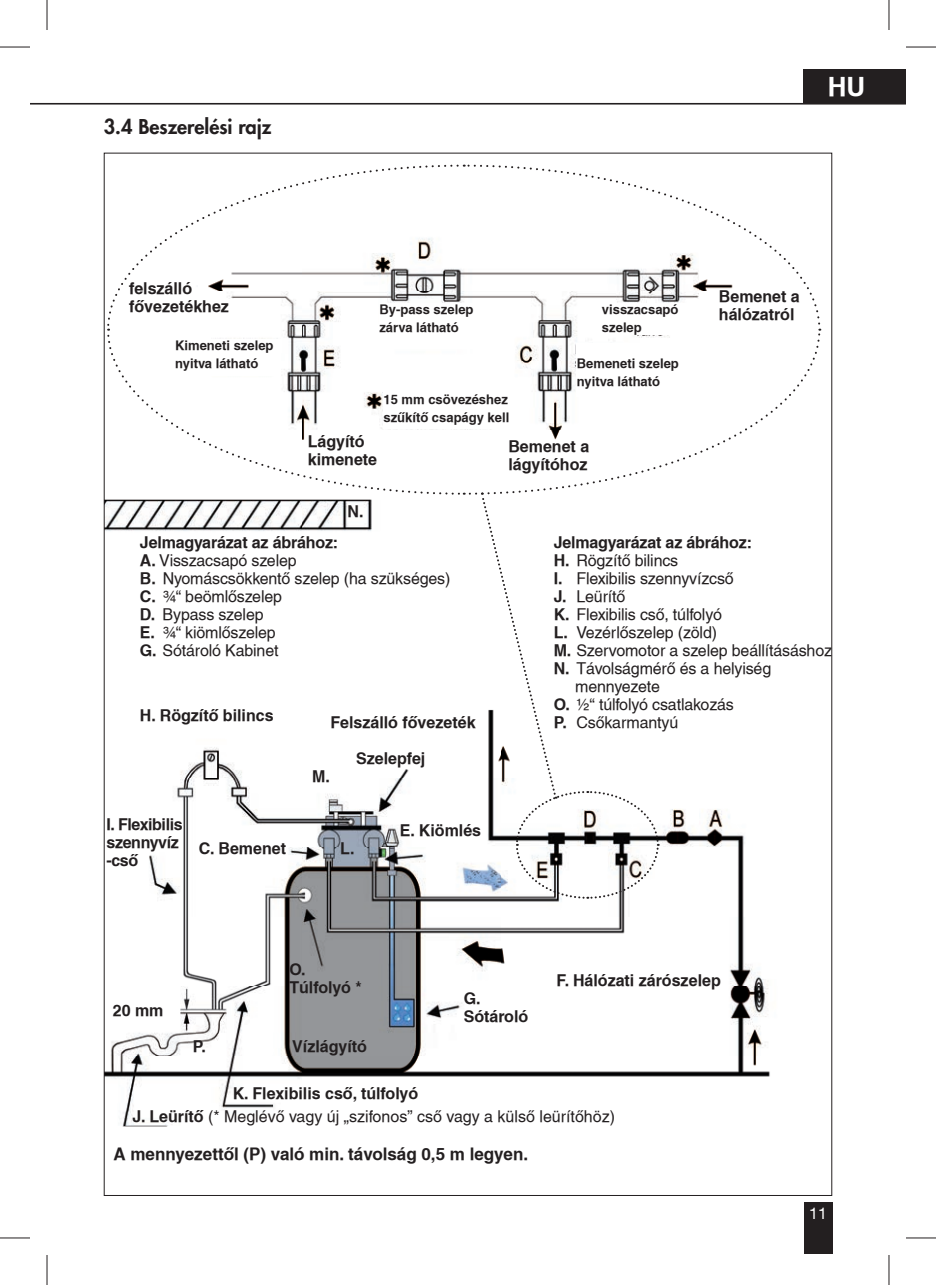
<style>
.page{position:relative;width:936px;height:1285px;background:#fff}
.page>*{position:absolute;margin:0;border:0;box-sizing:border-box;transform-origin:0 0}
.t1{font:700 26px "H Helvetica";color:#fff}
.t2{font:800 20px "Futura Com";color:#231f20}
.t3{font:700 17px "H Helvetica";color:#231f20}
.t4{font:16px/18px "H Helvetica Normal";letter-spacing:-.01em;color:#231f20}
.t5{font:700 16px/18px "H Helvetica";color:#231f20}
.t6{font:700 16px/18px "H Helvetica";letter-spacing:-.025em;color:#231f20}
.t7{font:16px "Helvetica Neue";color:#fff}
.t8{font:700 13px/18px "H Helvetica";color:#231f20}
.s1{font-family:"H Helvetica";font-weight:700}
</style>
<div class="page">
<hr style="left:30px;top:103px;width:876px;height:2px;background:#231f20">
<div style="left:804px;top:70px;width:102px;height:34px;background:#231f20"></div>
<div style="left:804px;top:1202px;width:28px;height:51px;background:#231f20"></div>
<img style="left:106px;top:329px;width:716px;height:798px">
<svg style="left:106px;top:164px;width:715px;height:332px"></svg>
<svg style="left:480px;top:493px;width:180px;height:406px"></svg>
<div style="left:379px;top:303px;width:98px;height:46px;background:#fff"></div>
<div style="left:384px;top:391px;width:127px;height:38px;background:#fff"></div>
<div style="left:577px;top:343px;width:112px;height:54px;background:#fff"></div>
<div style="left:602px;top:303px;width:101px;height:32px;background:#fff"></div>
<div style="left:175px;top:339px;width:106px;height:36px;background:#fff"></div>
<hr style="left:0;top:47px;width:30px;height:1px;background:#231f20">
<hr style="left:906px;top:47px;width:30px;height:1px;background:#231f20">
<hr style="left:0;top:1237px;width:30px;height:1px;background:#231f20">
<hr style="left:906px;top:1237px;width:30px;height:1px;background:#231f20">
<hr style="left:47px;top:0;width:1px;height:30px;background:#231f20">
<hr style="left:47px;top:1255px;width:1px;height:30px;background:#231f20">
<hr style="left:889px;top:0;width:1px;height:30px;background:#231f20">
<hr style="left:889px;top:1255px;width:1px;height:30px;background:#231f20">
<p class="t2" style="left:104px;top:118px;width:169px">3.4 Beszerelési rajz</p>
<h1 class="t1" style="left:828px;top:77px;width:39px">HU</h1>
<p class="t5" style="left:129px;top:281px;width:101px">felszálló fővezetékhez</p>
<p class="t8" style="left:175px;top:338px;width:100px">Kimeneti szelep nyitva látható</p>
<p class="t8" style="left:379px;top:302px;width:96px">By-pass szelep zárva látható</p>
<p class="t8" style="left:384px;top:392px;width:127px">15 mm csövezéshez szűkítő csapágy kell</p>
<p class="t8" style="left:602px;top:302px;width:78px">visszacsapó szelep</p>
<p class="t8" style="left:577px;top:356px;width:103px">Bemeneti szelep nyitva látható</p>
<p class="t5" style="left:308px;top:434px;width:71px">Lágyító kimenete</p>
<p class="t5" style="left:508px;top:439px;width:82px">Bemenet a lágyítóhoz</p>
<p class="t5" style="left:348px;top:504px;width:17px">N.</p>
<p class="t5" style="left:719px;top:289px;width:82px">Bemenet a hálózatról</p>
<p class="t5" style="left:140px;top:535px;width:200px">Jelmagyarázat az ábrához:</p>
<p class="t4" style="left:140px;top:553px;width:312px"><span class="s1">A.</span> Visszacsapó szelep<br><span class="s1">B.</span> Nyomáscsökkentő szelep (ha szükséges)<br><span class="s1">C.</span> ¾“ beömlőszelep<br><span class="s1">D.</span> Bypass szelep<br><span class="s1">E.</span> ¾“ kiömlőszelep<br><span class="s1">G.</span> Sótároló Kabinet</p>
<p class="t5" style="left:140px;top:707px;width:135px">H. Rögzítő bilincs</p>
<p class="t6" style="left:107px;top:817px;width:78px">I. Flexibilis szennyvíz -cső</p>
<p class="t5" style="left:199px;top:841px;width:89px">C. Bemenet</p>
<p class="t5" style="left:330px;top:715px;width:147px">Felszálló fővezeték</p>
<p class="t5" style="left:312px;top:769px;width:19px">M.</p>
<p class="t5" style="left:356px;top:751px;width:71px">Szelepfej</p>
<p class="t5" style="left:340px;top:841px;width:16px">L.</p>
<p class="t5" style="left:400px;top:823px;width:83px">E. Kiömlés</p>
<p class="t5" style="left:554px;top:535px;width:200px">Jelmagyarázat az ábrához:</p>
<p class="t4" style="left:554px;top:553px;width:126px"><span class="s1">H.</span> Rögzítő bilincs</p>
<p class="t4" style="left:554px;top:571px;width:182px"><span class="s1">I.</span> Flexibilis szennyvízcső</p>
<p class="t4" style="left:554px;top:589px;width:73px"><span class="s1">J.</span> Leürítő</p>
<p class="t4" style="left:554px;top:607px;width:170px"><span class="s1">K.</span> Flexibilis cső, túlfolyó</p>
<p class="t4" style="left:554px;top:625px;width:165px"><span class="s1">L.</span> Vezérlőszelep (zöld)</p>
<p class="t4" style="left:554px;top:643px;width:280px"><span class="s1">M.</span> Szervomotor a szelep beállításáshoz</p>
<p class="t4" style="left:554px;top:661px;width:219px"><span class="s1">N.</span> Távolságmérő és a helyiség</p>
<p class="t4" style="left:575px;top:679px;width:86px">mennyezete</p>
<p class="t4" style="left:554px;top:697px;width:182px"><span class="s1">O.</span> ½“ túlfolyó csatlakozás</p>
<p class="t4" style="left:554px;top:715px;width:126px"><span class="s1">P.</span> Csőkarmantyú</p>
<p class="t5" style="left:113px;top:1003px;width:52px">20 mm</p>
<p class="t5" style="left:193px;top:1039px;width:15px">P.</p>
<p class="t5" style="left:289px;top:961px;width:74px">O.<br>Túlfolyó *</p>
<p class="t5" style="left:292px;top:1039px;width:76px">Vízlágyító</p>
<p class="t5" style="left:233px;top:1085px;width:187px">K. Flexibilis cső, túlfolyó</p>
<p class="t5" style="left:464px;top:990px;width:66px">G.<br>Sótároló</p>
<p class="t5" style="left:557px;top:972px;width:166px">F. Hálózati zárószelep</p>
<p class="t4" style="left:133px;top:1109px;width:484px"><span class="s1">J. Leürítő</span> (* Meglévő vagy új „szifonos” cső vagy a külső leürítőhöz)</p>
<p class="t3" style="left:113px;top:1147px;width:416px">A mennyezettől (P) való min. távolság 0,5 m legyen.</p>
<p class="t7" style="left:809px;top:1207px;width:19px">11</p>
</div>
